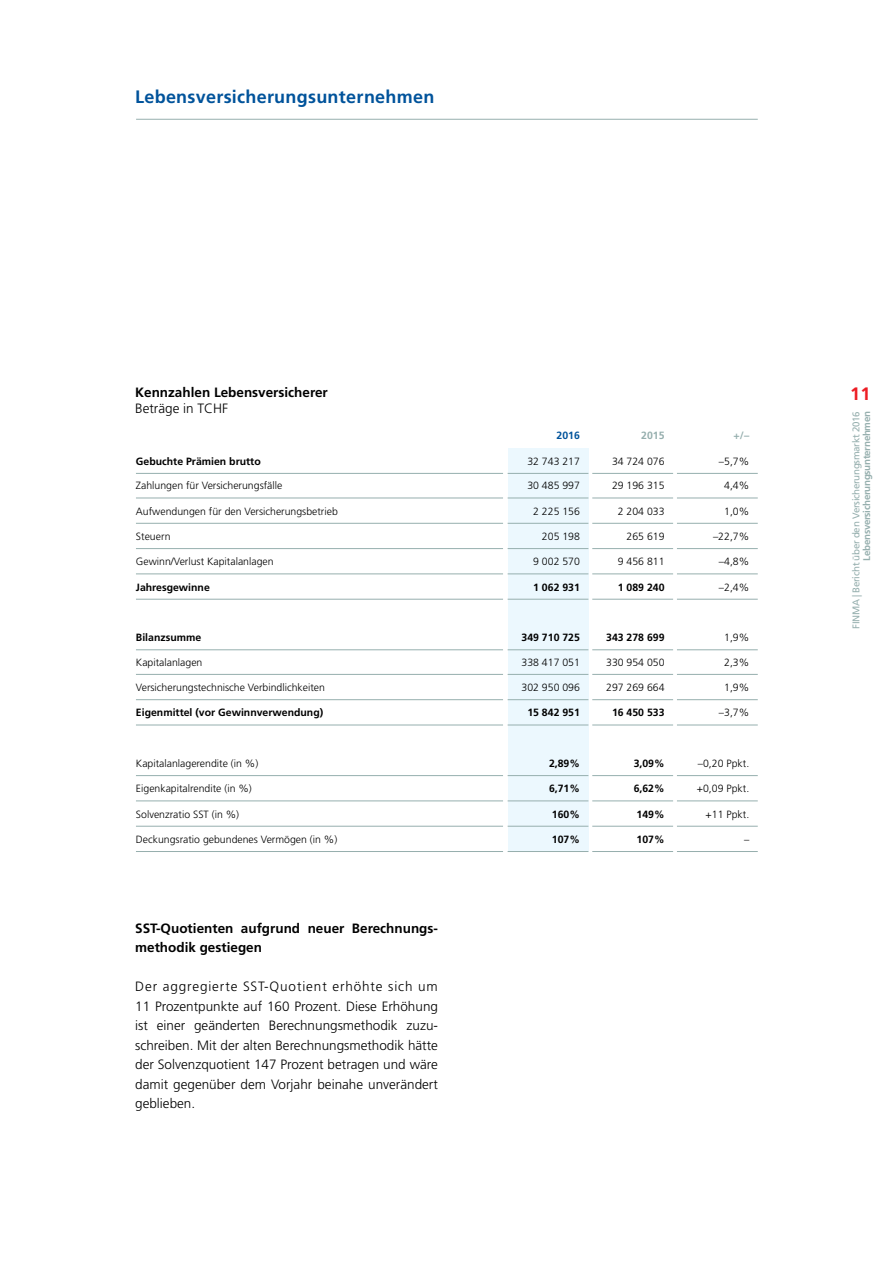
<style>
.page{position:relative;width:893px;height:1263px;background:#fff}
.page>*{position:absolute;margin:0;border:0;box-sizing:border-box;transform-origin:0 0}
.t1{font:700 18px "Frutiger LT Std";letter-spacing:.015em;color:#00539b}
.t2{font:700 18px "Frutiger LT Std";color:#ed1d24}
.t3{font:300 13.5px/19.5px "Frutiger LT Std";color:#000;text-align:justify}
.t4{font:700 13.5px/19.5px "Frutiger LT Std";color:#000}
.t5{font:300 10.5px "Frutiger LT Std";color:#000}
.t6{font:700 10.5px "Frutiger LT Std";color:#000}
.t7{font:700 10.5px "Frutiger LT Std";color:#96afae}
.t8{font:700 10.5px "Frutiger LT Std";color:#00539b}
.t9{font:9.75px "Frutiger LT Std";letter-spacing:-.03em;color:#96afae}
.t10{font:700 9.75px "Frutiger LT Std";letter-spacing:-.03em;color:#96afae}
</style>
<div class="page">
<hr style="left:136px;top:119px;width:622px;height:1px;background:#96afae">
<hr style="left:136px;top:473px;width:367px;height:1px;background:#96afae">
<hr style="left:136px;top:649px;width:367px;height:1px;background:#96afae">
<hr style="left:136px;top:498px;width:367px;height:1px;background:#96afae">
<hr style="left:136px;top:674px;width:367px;height:1px;background:#96afae">
<hr style="left:136px;top:523px;width:367px;height:1px;background:#96afae">
<hr style="left:136px;top:775px;width:367px;height:1px;background:#96afae">
<hr style="left:136px;top:548px;width:367px;height:1px;background:#96afae">
<hr style="left:136px;top:801px;width:367px;height:1px;background:#96afae">
<hr style="left:136px;top:574px;width:367px;height:1px;background:#96afae">
<hr style="left:136px;top:826px;width:367px;height:1px;background:#96afae">
<hr style="left:136px;top:699px;width:367px;height:1px;background:#96afae">
<hr style="left:136px;top:599px;width:367px;height:1px;background:#96afae">
<hr style="left:136px;top:851px;width:367px;height:1px;background:#96afae">
<hr style="left:136px;top:725px;width:367px;height:1px;background:#96afae">
<hr style="left:677px;top:473px;width:81px;height:1px;background:#96afae">
<hr style="left:677px;top:649px;width:81px;height:1px;background:#96afae">
<hr style="left:677px;top:498px;width:81px;height:1px;background:#96afae">
<hr style="left:677px;top:674px;width:81px;height:1px;background:#96afae">
<hr style="left:677px;top:523px;width:81px;height:1px;background:#96afae">
<hr style="left:677px;top:775px;width:81px;height:1px;background:#96afae">
<hr style="left:677px;top:548px;width:81px;height:1px;background:#96afae">
<hr style="left:677px;top:801px;width:81px;height:1px;background:#96afae">
<hr style="left:677px;top:574px;width:81px;height:1px;background:#96afae">
<hr style="left:677px;top:826px;width:81px;height:1px;background:#96afae">
<hr style="left:677px;top:699px;width:81px;height:1px;background:#96afae">
<hr style="left:677px;top:599px;width:81px;height:1px;background:#96afae">
<hr style="left:677px;top:851px;width:81px;height:1px;background:#96afae">
<hr style="left:677px;top:725px;width:81px;height:1px;background:#96afae">
<div style="left:508px;top:448px;width:80px;height:404px;background:#ecf8fe"></div>
<hr style="left:508px;top:473px;width:80px;height:1px;background:#96afae">
<hr style="left:508px;top:649px;width:80px;height:1px;background:#96afae">
<hr style="left:508px;top:498px;width:80px;height:1px;background:#96afae">
<hr style="left:508px;top:674px;width:80px;height:1px;background:#96afae">
<hr style="left:508px;top:523px;width:80px;height:1px;background:#96afae">
<hr style="left:508px;top:775px;width:80px;height:1px;background:#96afae">
<hr style="left:508px;top:548px;width:80px;height:1px;background:#96afae">
<hr style="left:508px;top:801px;width:80px;height:1px;background:#96afae">
<hr style="left:508px;top:574px;width:80px;height:1px;background:#96afae">
<hr style="left:508px;top:826px;width:80px;height:1px;background:#96afae">
<hr style="left:508px;top:699px;width:80px;height:1px;background:#96afae">
<hr style="left:508px;top:599px;width:80px;height:1px;background:#96afae">
<hr style="left:508px;top:851px;width:80px;height:1px;background:#96afae">
<hr style="left:508px;top:725px;width:80px;height:1px;background:#96afae">
<hr style="left:592px;top:473px;width:81px;height:1px;background:#96afae">
<hr style="left:592px;top:649px;width:81px;height:1px;background:#96afae">
<hr style="left:592px;top:498px;width:81px;height:1px;background:#96afae">
<hr style="left:592px;top:674px;width:81px;height:1px;background:#96afae">
<hr style="left:592px;top:523px;width:81px;height:1px;background:#96afae">
<hr style="left:592px;top:775px;width:81px;height:1px;background:#96afae">
<hr style="left:592px;top:548px;width:81px;height:1px;background:#96afae">
<hr style="left:592px;top:801px;width:81px;height:1px;background:#96afae">
<hr style="left:592px;top:574px;width:81px;height:1px;background:#96afae">
<hr style="left:592px;top:826px;width:81px;height:1px;background:#96afae">
<hr style="left:592px;top:699px;width:81px;height:1px;background:#96afae">
<hr style="left:592px;top:599px;width:81px;height:1px;background:#96afae">
<hr style="left:592px;top:851px;width:81px;height:1px;background:#96afae">
<hr style="left:592px;top:725px;width:81px;height:1px;background:#96afae">
<h1 class="t1" style="left:135px;top:86px;width:301px">Lebensversicherungsunternehmen</h1>
<p class="t4" style="left:135px;top:382px;width:194px">Kennzahlen Lebensversicherer</p>
<p class="t3" style="left:135px;top:399px;width:95px">Beträge in TCHF</p>
<p class="t6" style="left:136px;top:455px;width:126px">Gebuchte Prämien brutto</p>
<p class="t5" style="left:136px;top:480px;width:148px">Zahlungen für Versicherungsfälle</p>
<p class="t5" style="left:136px;top:505px;width:203px">Aufwendungen für den Versicherungsbetrieb</p>
<p class="t5" style="left:136px;top:530px;width:36px">Steuern</p>
<p class="t5" style="left:136px;top:556px;width:139px">Gewinn/Verlust Kapitalanlagen</p>
<p class="t6" style="left:136px;top:581px;width:75px">Jahresgewinne</p>
<p class="t8" style="left:557px;top:430px;width:25px">2016</p>
<p class="t7" style="left:641px;top:430px;width:25px">2015</p>
<p class="t7" style="left:734px;top:430px;width:17px">+/–</p>
<p class="t5" style="left:527px;top:455px;width:54px">32 743 217</p>
<p class="t5" style="left:612px;top:455px;width:54px">34 724 076</p>
<p class="t5" style="left:719px;top:455px;width:32px">–5,7%</p>
<p class="t5" style="left:527px;top:480px;width:54px">30 485 997</p>
<p class="t5" style="left:612px;top:480px;width:54px">29 196 315</p>
<p class="t5" style="left:724px;top:480px;width:27px">4,4%</p>
<p class="t5" style="left:533px;top:505px;width:48px">2 225 156</p>
<p class="t5" style="left:618px;top:505px;width:48px">2 204 033</p>
<p class="t5" style="left:724px;top:505px;width:27px">1,0%</p>
<p class="t5" style="left:542px;top:530px;width:39px">205 198</p>
<p class="t5" style="left:627px;top:530px;width:39px">265 619</p>
<p class="t5" style="left:713px;top:530px;width:38px">–22,7%</p>
<p class="t5" style="left:533px;top:556px;width:48px">9 002 570</p>
<p class="t5" style="left:618px;top:556px;width:48px">9 456 811</p>
<p class="t5" style="left:719px;top:556px;width:32px">–4,8%</p>
<p class="t6" style="left:533px;top:581px;width:48px">1 062 931</p>
<p class="t6" style="left:618px;top:581px;width:48px">1 089 240</p>
<p class="t5" style="left:719px;top:581px;width:32px">–2,4%</p>
<h1 class="t2" style="left:850px;top:384px;width:22px">11</h1>
<p class="t9" style="left:850px;top:629px;width:219px;rotate:-90deg">FINMA | Bericht über den Versicherungsmarkt 2016</p>
<p class="t10" style="left:861px;top:560px;width:151px;rotate:-90deg">Lebensversicherungsunternehmen</p>
<p class="t6" style="left:136px;top:631px;width:67px">Bilanzsumme</p>
<p class="t6" style="left:522px;top:631px;width:60px">349 710 725</p>
<p class="t6" style="left:606px;top:631px;width:60px">343 278 699</p>
<p class="t5" style="left:724px;top:631px;width:27px">1,9%</p>
<p class="t5" style="left:136px;top:656px;width:68px">Kapitalanlagen</p>
<p class="t5" style="left:522px;top:656px;width:60px">338 417 051</p>
<p class="t5" style="left:606px;top:656px;width:60px">330 954 050</p>
<p class="t5" style="left:724px;top:656px;width:27px">2,3%</p>
<p class="t5" style="left:136px;top:681px;width:191px">Versicherungstechnische Verbindlichkeiten</p>
<p class="t5" style="left:522px;top:681px;width:60px">302 950 096</p>
<p class="t5" style="left:606px;top:681px;width:60px">297 269 664</p>
<p class="t5" style="left:724px;top:681px;width:27px">1,9%</p>
<p class="t6" style="left:136px;top:706px;width:189px">Eigenmittel (vor Gewinnverwendung)</p>
<p class="t6" style="left:527px;top:706px;width:54px">15 842 951</p>
<p class="t6" style="left:612px;top:706px;width:54px">16 450 533</p>
<p class="t5" style="left:719px;top:707px;width:32px">–3,7%</p>
<p class="t5" style="left:136px;top:757px;width:124px">Kapitalanlagerendite (in %)</p>
<p class="t6" style="left:549px;top:757px;width:32px">2,89%</p>
<p class="t6" style="left:634px;top:757px;width:32px">3,09%</p>
<p class="t5" style="left:698px;top:757px;width:53px">–0,20 Ppkt.</p>
<p class="t5" style="left:136px;top:783px;width:117px">Eigenkapitalrendite (in %)</p>
<p class="t6" style="left:549px;top:782px;width:32px">6,71%</p>
<p class="t6" style="left:634px;top:782px;width:32px">6,62%</p>
<p class="t5" style="left:697px;top:783px;width:54px">+0,09 Ppkt.</p>
<p class="t5" style="left:136px;top:808px;width:105px">Solvenzratio SST (in %)</p>
<p class="t6" style="left:552px;top:808px;width:30px">160%</p>
<p class="t6" style="left:637px;top:808px;width:30px">149%</p>
<p class="t5" style="left:706px;top:808px;width:45px">+11 Ppkt.</p>
<p class="t5" style="left:136px;top:833px;width:203px">Deckungsratio gebundenes Vermögen (in %)</p>
<p class="t6" style="left:552px;top:833px;width:30px">107%</p>
<p class="t6" style="left:637px;top:833px;width:30px">107%</p>
<p class="t5" style="left:744px;top:833px;width:7px">–</p>
<p class="t4" style="left:135px;top:918px;width:304px">SST-Quotienten aufgrund neuer Berechnungs&shy;methodik gestiegen</p>
<p class="t3" style="left:135px;top:977px;width:304px">Der aggregierte SST-Quotient erhöhte sich um 11 Prozentpunkte auf 160 Prozent. Diese Erhöhung ist einer geänderten Berechnungsmethodik zuzu&shy;schreiben. Mit der alten Berechnungsmethodik hätte der Solvenzquotient 147 Prozent betragen und wäre damit gegenüber dem Vorjahr beinahe unverändert geblieben.</p>
</div>
